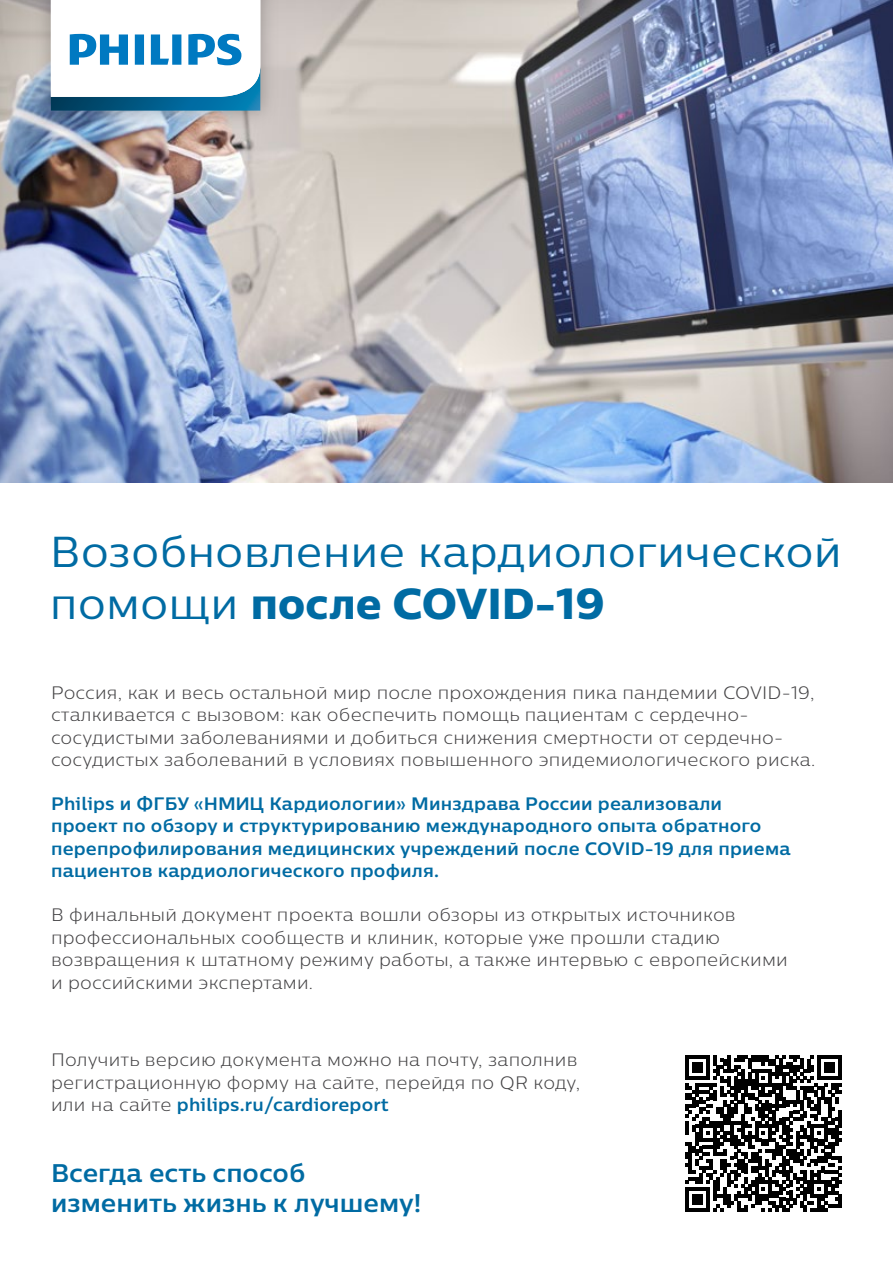
<style>
.page{position:relative;width:893px;height:1263px;background:#fff}
.page>*{position:absolute;margin:0;border:0;box-sizing:border-box;transform-origin:0 0}
.t1{font:43.2px "Centrale Sans Pro";color:#006ba3}
.t2{font:43.2px "Centrale Sans Pro X Bold";color:#006ba3}
.t3{font:700 25.5px/30px "Centrale Sans Pro";color:#006ba3}
.t4{font:300 18px/22.5px "Centrale Sans Pro";letter-spacing:.01em;color:#414042}
.t5{font:700 18px/22.5px "Centrale Sans Pro";letter-spacing:.01em;color:#006ba3}
.s1{font-family:"Centrale Sans Pro"}
.s2{font-weight:700;color:#006ba3}
</style>
<div class="page">
<img style="left:0;top:0;width:893px;height:482px">
<svg style="left:685px;top:1055px;width:157px;height:156px"></svg>
<hr style="left:838px;top:1194px;width:4px;height:14px;background:#000">
<img style="left:26px;top:0;width:260px;height:136px">
<svg style="left:51px;top:0;width:209px;height:111px"></svg>
<h1 class="t1" style="left:50px;top:525px;width:793px">Возобновление кардиологической</h1>
<h1 class="t2" style="left:50px;top:575px;width:556px"><span class="s1">помощи</span> после COVID-19</h1>
<p class="t4" style="left:51px;top:681px;width:766px">Россия, как и весь остальной мир после прохождения пика пандемии COVID-19, сталкивается с вызовом: как обеспечить помощь пациентам с сердечно&shy;сосудистыми заболеваниями и добиться снижения смертности от сердечно&shy;сосудистых заболеваний в условиях повышенного эпидемиологического риска.</p>
<p class="t5" style="left:51px;top:792px;width:741px">Philips и ФГБУ «НМИЦ Кардиологии» Минздрава России реализовали проект по обзору и структурированию международного опыта обратного перепрофилирования медицинских учреждений после COVID-19 для приема пациентов кардиологического профиля.</p>
<p class="t4" style="left:51px;top:903px;width:738px">В финальный документ проекта вошли обзоры из открытых источников профессиональных сообществ и клиник, которые уже прошли стадию возвращения к штатному режиму работы, а также интервью с европейскими и российскими экспертами.</p>
<p class="t4" style="left:51px;top:1048px;width:531px">Получить версию документа можно на почту, заполнив регистрационную форму на сайте, перейдя по QR коду, или на сайте <span class="s2">philips.ru/cardioreport</span></p>
<h2 class="t3" style="left:51px;top:1157px;width:372px">Всегда есть способ изменить жизнь к лучшему!</h2>
</div>
